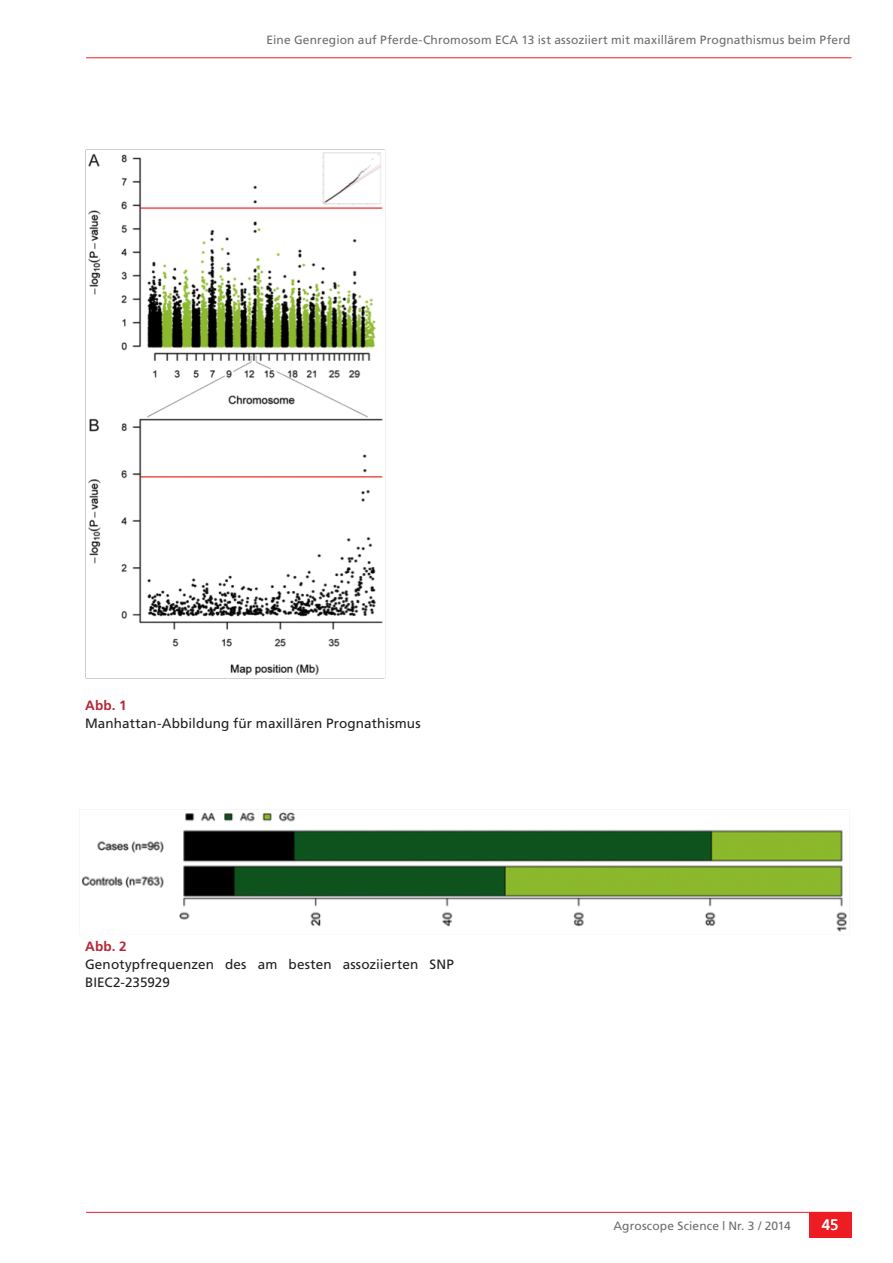
<style>
.page{position:relative;width:893px;height:1263px;background:#fff}
.page>*{position:absolute;margin:0;border:0;box-sizing:border-box;transform-origin:0 0}
.t1{font:15px "Frutiger";color:#fff}
.t2{font:13.5px/18px "Frutiger";letter-spacing:.01em;color:#231f20}
.t3{font:700 13.5px "Frutiger";letter-spacing:.015em;color:#b72837}
.t4{font:12px "Frutiger";letter-spacing:.01em;color:#6c6d70}
</style>
<div class="page">
<hr style="left:86px;top:1212px;width:765px;height:1px;background:#ee1d23">
<div style="left:809px;top:1212px;width:42px;height:25px;background:#ee1d23"></div>
<hr style="left:86px;top:57px;width:765px;height:1px;background:#ee1d23">
<img style="left:88px;top:150px;width:298px;height:528px">
<img style="left:79px;top:809px;width:771px;height:123px">
<p class="t4" style="left:267px;top:33px;width:585px">Eine Genregion auf Pferde-Chromosom ECA 13 ist assoziiert mit maxillärem Prognathismus beim Pferd</p>
<p class="t3" style="left:85px;top:698px;width:43px">Abb. 1</p>
<p class="t2" style="left:85px;top:714px;width:337px">Manhattan-Abbildung für maxillären Prognathismus</p>
<p class="t3" style="left:85px;top:938px;width:43px">Abb. 2</p>
<p class="t2" style="left:85px;top:955px;width:370px">Genotypfrequenzen des am besten assoziierten SNP<br>BIEC2-235929</p>
<p class="t4" style="left:613px;top:1219px;width:179px">Agroscope Science | Nr. 3 / 2014</p>
<p class="t1" style="left:822px;top:1216px;width:18px">45</p>
</div>
